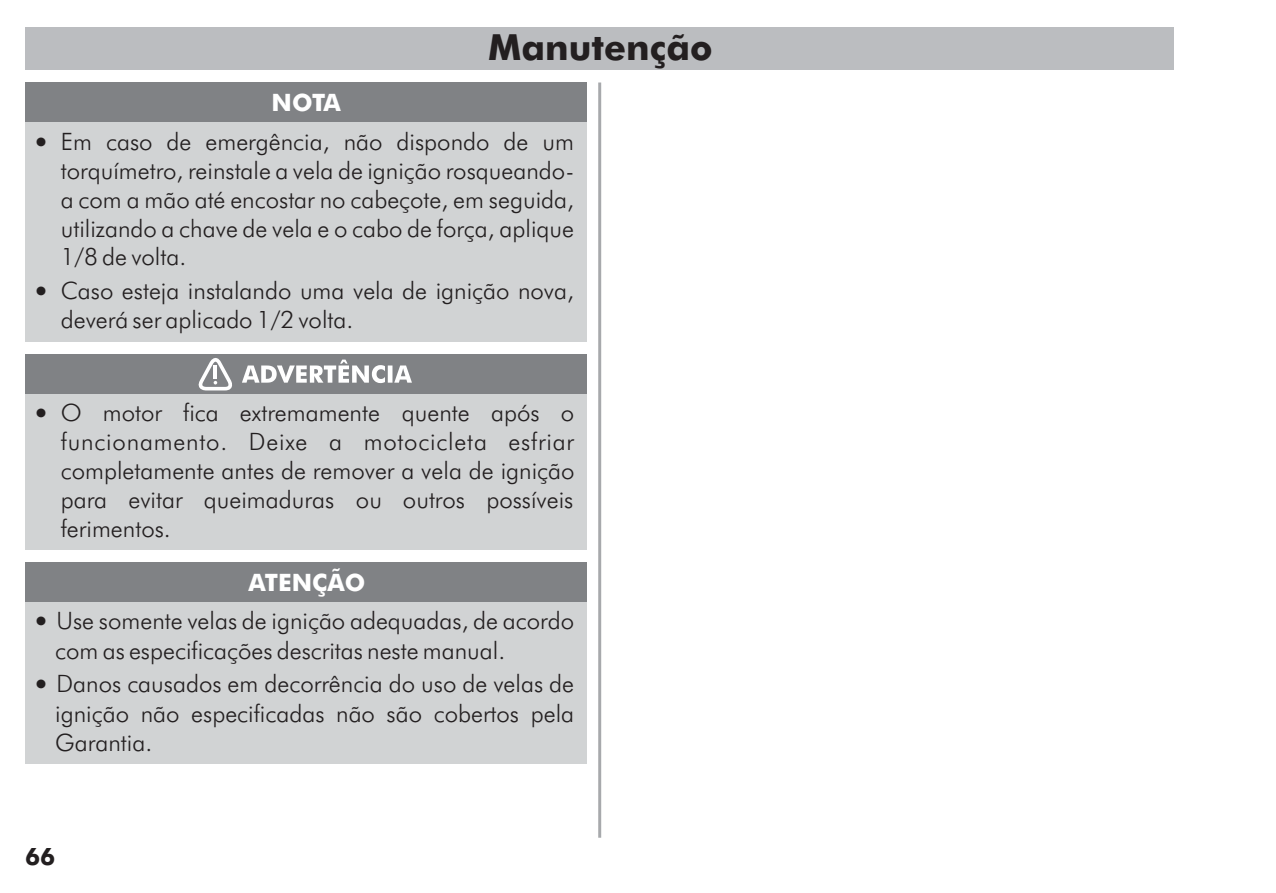
<style>
.page{position:relative;width:1276px;height:893px;background:#fff}
.page>*{position:absolute;margin:0;border:0;box-sizing:border-box;transform-origin:0 0}
.t1{font:700 36px "Futura BT";color:#231f20}
.t2{font:300 24px/29.1px "Futura BT";color:#231f20;text-align:justify}
.t3{font:700 24px "Futura BT";color:#fff}
.t4{font:700 24px "Futura BT";color:#231f20}
</style>
<div class="page">
<hr style="left:598px;top:82px;width:3px;height:756px;background:#a7a9ac">
<div style="left:25px;top:27px;width:1148px;height:43px;background:#bbbdc0"></div>
<div style="left:26px;top:82px;width:561px;height:40px;background:#808285"></div>
<div style="left:26px;top:122px;width:561px;height:219px;background:#d1d3d4"></div>
<div style="left:26px;top:602px;width:561px;height:161px;background:#d1d3d4"></div>
<div style="left:26px;top:562px;width:561px;height:40px;background:#808285"></div>
<div style="left:26px;top:393px;width:561px;height:157px;background:#d1d3d4"></div>
<div style="left:26px;top:354px;width:561px;height:39px;background:#808285"></div>
<svg style="left:242px;top:360px;width:170px;height:23px"></svg>
<svg style="left:197px;top:358px;width:37px;height:36px"></svg>
<h1 class="t1" style="left:488px;top:33px;width:226px">Manutenção</h1>
<p class="t3" style="left:271px;top:93px;width:71px">NOTA</p>
<p class="t2" style="left:61px;top:129px;width:515px;text-indent:-27px">• Em caso de emergência, não dispondo de um torquímetro, reinstale a vela de ignição rosqueando&shy;a com a mão até encostar no cabeçote, em seguida, utilizando a chave de vela e o cabo de força, aplique 1/8 de volta.</p>
<p class="t2" style="left:61px;top:278px;width:515px;text-indent:-27px">• Caso esteja instalando uma vela de ignição nova, deverá ser aplicado 1/2 volta.</p>
<p class="t2" style="left:61px;top:400px;width:515px;text-indent:-27px">• O motor fica extremamente quente após o funcionamento. Deixe a motocicleta esfriar completamente antes de remover a vela de ignição para evitar queimaduras ou outros possíveis ferimentos.</p>
<p class="t3" style="left:248px;top:573px;width:118px">ATENÇÃO</p>
<p class="t2" style="left:55px;top:608px;width:520px;text-indent:-21px">• Use somente velas de ignição adequadas, de acordo com as especificações descritas neste manual.</p>
<p class="t2" style="left:55px;top:671px;width:520px;text-indent:-21px">• Danos causados em decorrência do uso de velas de ignição não especificadas não são cobertos pela Garantia.</p>
<p class="t4" style="left:25px;top:847px;width:31px">66</p>
</div>
